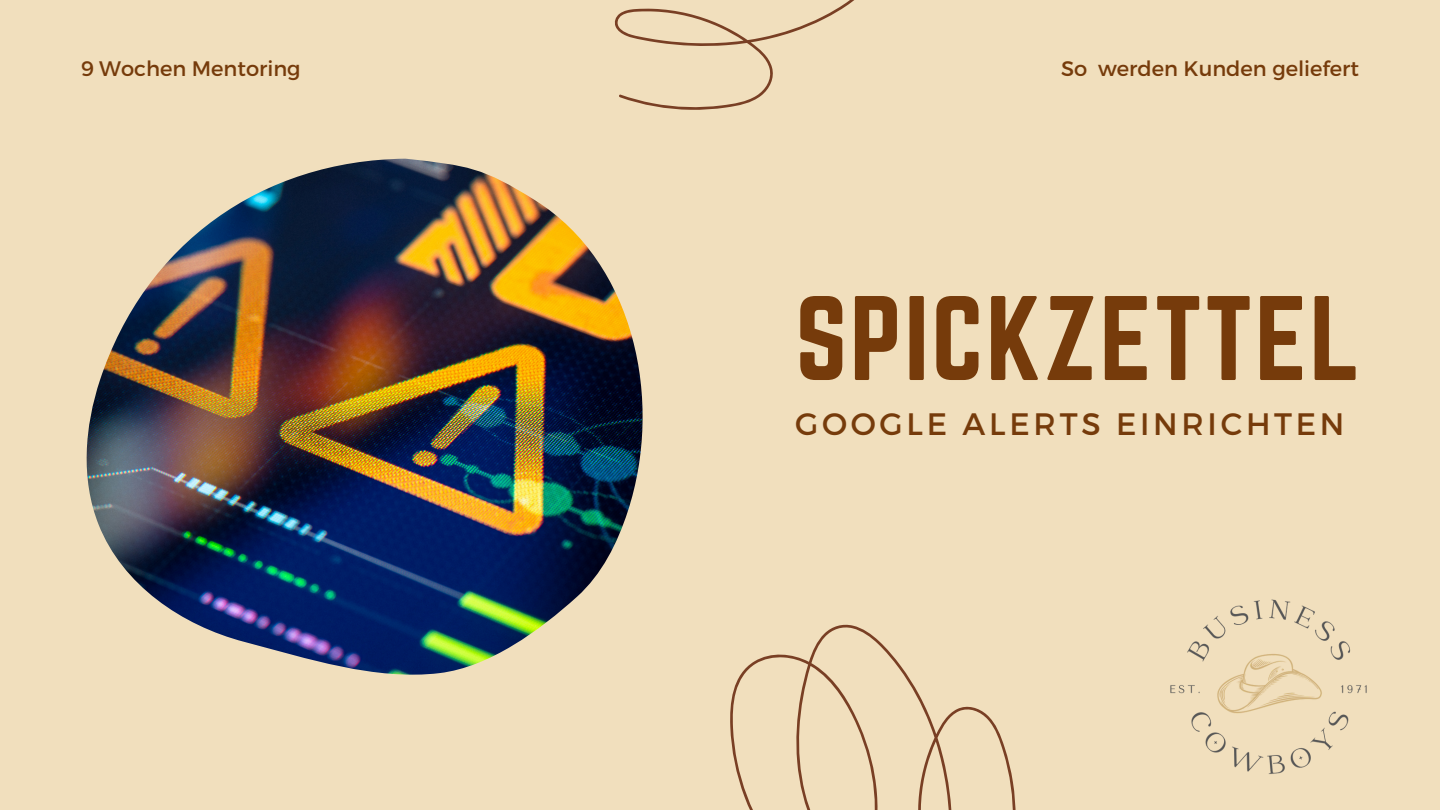
<style>
.page{position:relative;width:1440px;height:810px;background:#f1dfbd}
.page>*{position:absolute;margin:0;border:0;box-sizing:border-box;transform-origin:0 0}
.t1{font:105px "Norwester";letter-spacing:.02em;color:#763b0b}
.t2{font:31px "Montserrat";letter-spacing:.12em;color:#763b0b}
.t3{font:21px "Montserrat";color:#763b0b}
</style>
<div class="page">
<img style="left:86px;top:159px;width:557px;height:516px">
<svg style="left:530px;top:0;width:324px;height:168px"></svg>
<svg style="left:730px;top:624px;width:286px;height:186px"></svg>
<img style="left:1170px;top:599px;width:197px;height:175px">
<p class="t3" style="left:81px;top:55px;width:221px">9 Wochen Mentoring</p>
<p class="t3" style="left:1061px;top:55px;width:299px">So werden Kunden geliefert</p>
<p class="t1" style="left:795px;top:275px;width:567px">SPICKZETTEL</p>
<p class="t2" style="left:795px;top:404px;width:551px">GOOGLE ALERTS EINRICHTEN</p>
</div>
